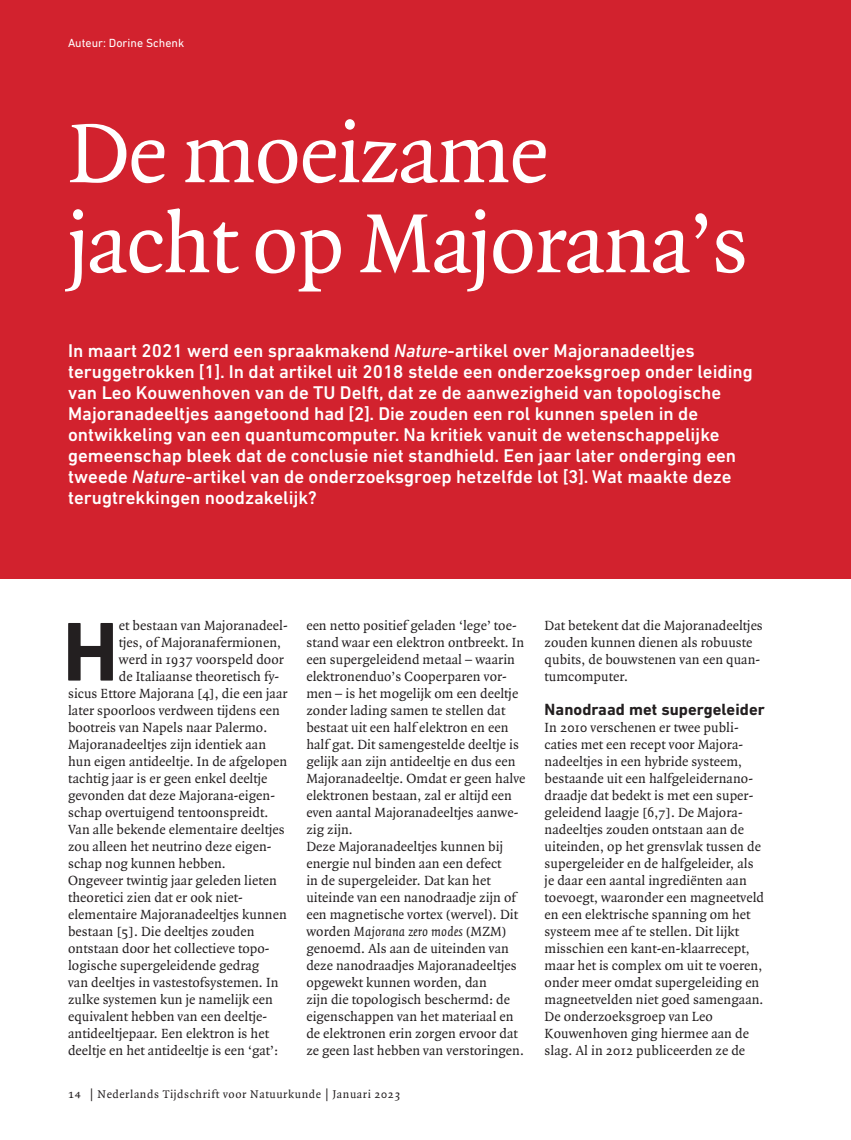
<style>
.page{position:relative;width:851px;height:1140px;background:#fff}
.page>*{position:absolute;margin:0;border:0;box-sizing:border-box;transform-origin:0 0}
.Kop_Quadraat{font:90px/90px "Quadraat";letter-spacing:-.02em;color:#fff}
.Platte_tekst{font:700 84.75px "DIN Next LT Pro";color:#231f20}
.Inleiding{font:500 18.75px/21px "DIN Next LT Pro";color:#fff}
.Subkop{font:700 16.5px "DIN Next LT Pro";letter-spacing:.005em;color:#231f20}
.Platte_tekst-2{font:14.25px/17px "Quadraat";letter-spacing:.005em;color:#231f20}
.t1{font:12px "Quadraat";letter-spacing:.05em;color:#231f20}
.auteur_credit{font:12px "DIN Next LT Pro";color:#fff}
.s1{font-style:italic}
.s2{font-family:"Quadraat Small Caps"}
</style>
<div class="page">
<div style="left:0;top:0;width:850px;height:578px;background:#d2222e"></div>
<p class="auteur_credit" style="left:68px;top:36px;width:118px">Auteur: Dorine Schenk</p>
<p class="Kop_Quadraat" style="left:68px;top:111px;width:682px">De moeizame<br>jacht op Majorana’s</p>
<p class="Inleiding" style="left:68px;top:340px;width:686px">In maart 2021 werd een spraakmakend <span class="s1">Nature</span>-artikel over Majoranadeeltjes teruggetrokken [1]. In dat artikel uit 2018 stelde een onderzoeksgroep onder leiding van Leo Kouwenhoven van de TU Delft, dat ze de aanwezigheid van topologische Majoranadeeltjes aangetoond had [2]. Die zouden een rol kunnen spelen in de ontwikkeling van een quantumcomputer. Na kritiek vanuit de wetenschappelijke gemeenschap bleek dat de conclusie niet standhield. Een jaar later onderging een tweede <span class="s1">Nature</span>-artikel van de onderzoeksgroep hetzelfde lot [3]. Wat maakte deze terugtrekkingen noodzakelijk?</p>
<p class="Platte_tekst" style="left:63px;top:602px;width:57px">H</p>
<p class="Platte_tekst-2" style="left:119px;top:617px;width:170px">et bestaan van Majoranadeel-</p>
<p class="Platte_tekst-2" style="left:119px;top:634px;width:164px">tjes, of Majoranafermionen,</p>
<p class="Platte_tekst-2" style="left:119px;top:651px;width:166px">werd in 1937 voorspeld door</p>
<p class="Platte_tekst-2" style="left:119px;top:668px;width:162px">de Italiaanse theoretisch fy-</p>
<p class="Platte_tekst-2" style="left:68px;top:685px;width:221px">sicus Ettore Majorana [4], die een jaar</p>
<p class="Platte_tekst-2" style="left:68px;top:702px;width:213px">later spoorloos verdween tijdens een</p>
<p class="Platte_tekst-2" style="left:68px;top:719px;width:201px">bootreis van Napels naar Palermo.</p>
<p class="Platte_tekst-2" style="left:68px;top:736px;width:199px">Majoranadeeltjes zijn identiek aan</p>
<p class="Platte_tekst-2" style="left:68px;top:753px;width:220px">hun eigen antideeltje. In de afgelopen</p>
<p class="Platte_tekst-2" style="left:68px;top:770px;width:201px">tachtig jaar is er geen enkel deeltje</p>
<p class="Platte_tekst-2" style="left:68px;top:787px;width:208px">gevonden dat deze Majorana-eigen-</p>
<p class="Platte_tekst-2" style="left:68px;top:804px;width:202px">schap overtuigend tentoonspreidt.</p>
<p class="Platte_tekst-2" style="left:68px;top:821px;width:218px">Van alle bekende elementaire deeltjes</p>
<p class="Platte_tekst-2" style="left:68px;top:838px;width:205px">zou alleen het neutrino deze eigen-</p>
<p class="Platte_tekst-2" style="left:68px;top:855px;width:159px">schap nog kunnen hebben.</p>
<p class="Platte_tekst-2" style="left:68px;top:872px;width:220px">Ongeveer twintig jaar geleden lieten theoretici zien dat er ook niet&shy;elementaire Majoranadeeltjes kunnen bestaan [5]. Die deeltjes zouden ontstaan door het collectieve topo&shy;logische supergeleidende gedrag<br>van deeltjes in vastestofsystemen. In zulke systemen kun je namelijk een equivalent hebben van een deeltje&shy;antideeltjepaar. Een elektron is het deeltje en het antideeltje is een ‘gat’:</p>
<p class="Platte_tekst-2" style="left:306px;top:617px;width:221px">een netto positief geladen ‘lege’ toe&shy;stand waar een elektron ontbreekt. In een supergeleidend metaal – waarin elektronenduo’s Cooperparen vor&shy;men – is het mogelijk om een deeltje zonder lading samen te stellen dat bestaat uit een half elektron en een half gat. Dit samengestelde deeltje is gelijk aan zijn antideeltje en dus een Majoranadeeltje. Omdat er geen halve elektronen bestaan, zal er altijd een even aantal Majoranadeeltjes aanwe&shy;zig zijn.</p>
<p class="Platte_tekst-2" style="left:306px;top:838px;width:219px">Deze Majoranadeeltjes kunnen bij energie nul binden aan een defect<br>in de supergeleider. Dat kan het uiteinde van een nanodraadje zijn of een magnetische vortex (wervel). Dit worden <span class="s1">Majorana zero modes</span> (MZM) genoemd. Als aan de uiteinden van deze nanodraadjes Majoranadeeltjes opgewekt kunnen worden, dan<br>zijn die topologisch beschermd: de eigenschappen van het materiaal en de elektronen erin zorgen ervoor dat ze geen last hebben van verstoringen.</p>
<p class="t1" style="left:68px;top:1087px;width:334px"><span class="s2">14</span> | Nederlands Tijdschrift voor Natuurkunde | Januari 2023</p>
<p class="Platte_tekst-2" style="left:544px;top:617px;width:220px">Dat betekent dat die Majoranadeeltjes zouden kunnen dienen als robuuste qubits, de bouwstenen van een quan&shy;tumcomputer.</p>
<p class="Subkop" style="left:544px;top:699px;width:222px">Nanodraad met supergeleider</p>
<p class="Platte_tekst-2" style="left:544px;top:719px;width:221px">In 2010 verschenen er twee publi&shy;caties met een recept voor Majora&shy;nadeeltjes in een hybride systeem, bestaande uit een halfgeleidernano&shy;draadje dat bedekt is met een super&shy;geleidend laagje [6,7]. De Majora&shy;nadeeltjes zouden ontstaan aan de uiteinden, op het grensvlak tussen de supergeleider en de halfgeleider, als je daar een aantal ingrediënten aan toevoegt, waaronder een magneetveld en een elektrische spanning om het systeem mee af te stellen. Dit lijkt misschien een kant-en-klaarrecept, maar het is complex om uit te voeren, onder meer omdat supergeleiding en magneetvelden niet goed samengaan.</p>
<p class="Platte_tekst-2" style="left:544px;top:1008px;width:206px">De onderzoeksgroep van Leo<br>Kouwenhoven ging hiermee aan de slag. Al in 2012 publiceerden ze de</p>
</div>
